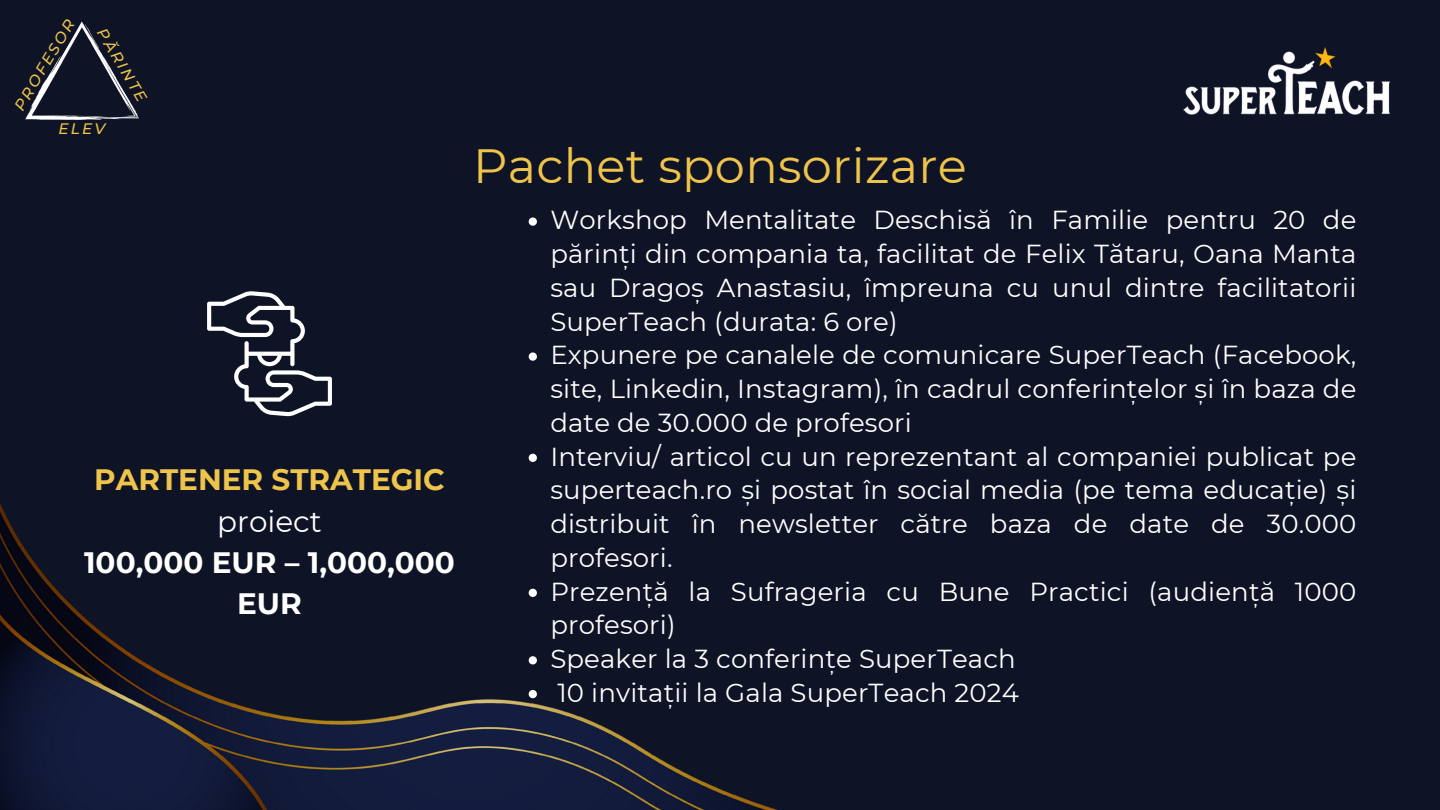
<style>
.page{position:relative;width:1440px;height:810px;background:#0e1326}
.page>*{position:absolute;margin:0;border:0;box-sizing:border-box;transform-origin:0 0}
.t1{font:48px "Montserrat";letter-spacing:.005em;color:#efc44b}
.t2{font:700 29.5px/41.2px "Montserrat";color:#fff;text-align:center}
.t3{font:700 29.5px "Montserrat";color:#efc44b}
.t4{font:29.5px "Montserrat";color:#fff}
.t5{font:26px/33.8px "Montserrat";letter-spacing:.005em;color:#fff;text-align:justify}
.t6{font:italic 500 15.2px "Montserrat";color:#efc44b}
</style>
<div class="page">
<img style="left:0;top:456px;width:778px;height:354px">
<img style="left:1183px;top:47px;width:207px;height:68px">
<svg style="left:529px;top:217px;width:8px;height:9px"></svg>
<svg style="left:529px;top:352px;width:8px;height:9px"></svg>
<svg style="left:529px;top:454px;width:8px;height:8px"></svg>
<svg style="left:529px;top:589px;width:8px;height:8px"></svg>
<svg style="left:529px;top:656px;width:8px;height:8px"></svg>
<svg style="left:529px;top:690px;width:8px;height:8px"></svg>
<svg style="left:25px;top:22px;width:114px;height:98px"></svg>
<svg style="left:207px;top:291px;width:125px;height:125px"></svg>
<p class="t6" style="left:10px;top:104px;width:104px;rotate:-59deg">PROFESOR</p>
<p class="t6" style="left:109px;top:25px;width:84px;rotate:59deg">PĂRINTE</p>
<p class="t6" style="left:59px;top:119px;width:48px">ELEV</p>
<p class="t3" style="left:94px;top:462px;width:352px">PARTENER STRATEGIC</p>
<p class="t4" style="left:217px;top:503px;width:106px">proiect</p>
<p class="t2" style="left:84px;top:542px;width:372px">100,000 EUR – 1,000,000<br>EUR</p>
<p class="t1" style="left:473px;top:136px;width:495px">Pachet sponsorizare</p>
<h1 class="t5" style="left:550px;top:203px;width:808px">Workshop Mentalitate Deschisă în Familie pentru 20 de părinți din compania ta, facilitat de Felix Tătaru, Oana Manta sau Dragoș Anastasiu, împreuna cu unul dintre facilitatorii SuperTeach (durata: 6 ore)</h1>
<p class="t5" style="left:550px;top:338px;width:808px">Expunere pe canalele de comunicare SuperTeach (Facebook, site, Linkedin, Instagram), în cadrul conferințelor și în baza de date de 30.000 de profesori</p>
<p class="t5" style="left:550px;top:439px;width:808px">Interviu/ articol cu un reprezentant al companiei publicat pe superteach.ro și postat în social media (pe tema educație) și distribuit în newsletter către baza de date de 30.000 profesori.</p>
<p class="t5" style="left:550px;top:574px;width:808px">Prezență la Sufrageria cu Bune Practici (audiență 1000 profesori)</p>
<p class="t5" style="left:550px;top:642px;width:467px">Speaker la 3 conferințe SuperTeach</p>
<p class="t5" style="left:557px;top:676px;width:463px">10 invitații la Gala SuperTeach 2024</p>
</div>
